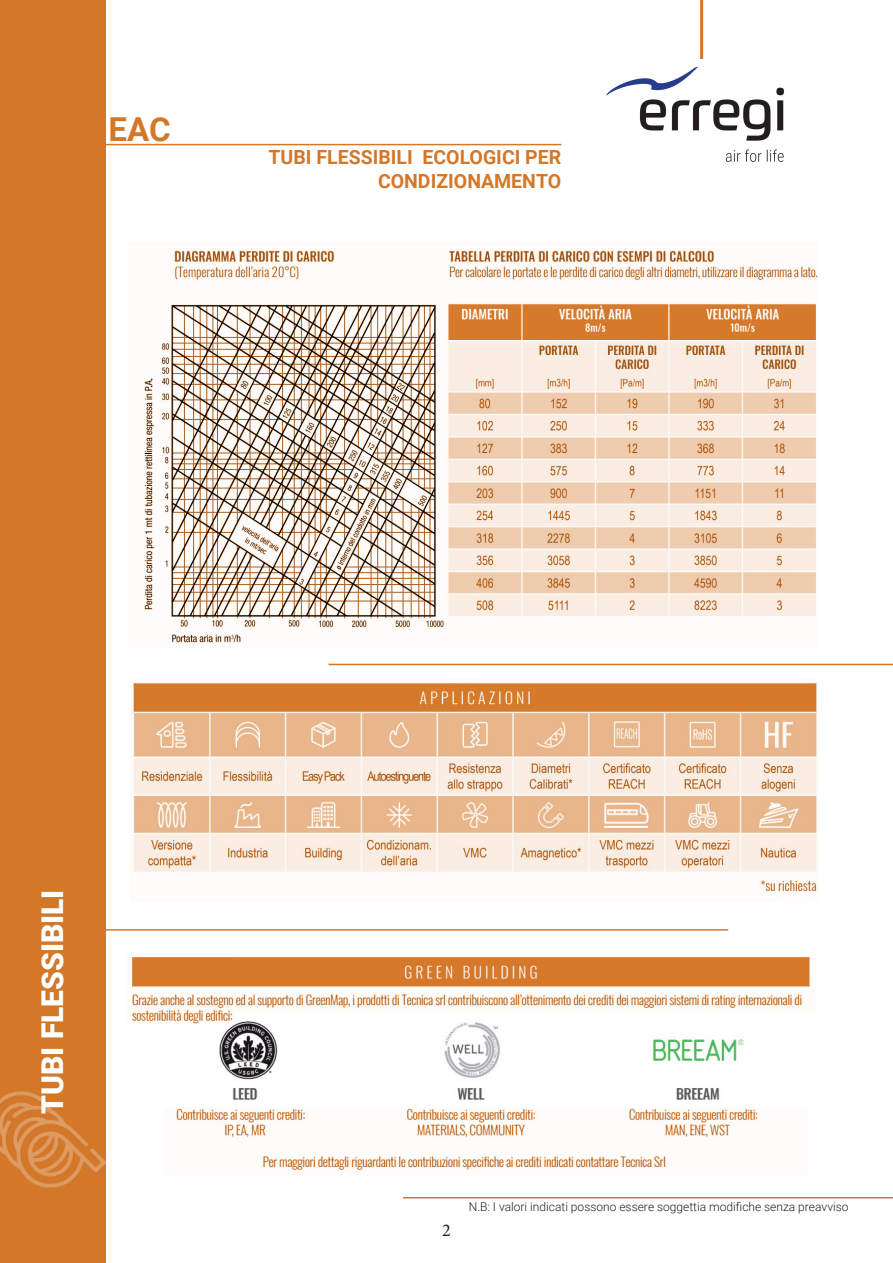
<style>
.page{position:relative;width:893px;height:1263px;background:#fff}
.page>*{position:absolute;margin:0;border:0;box-sizing:border-box;transform-origin:0 0}
.t1{font:700 33px "Roboto";color:#d37729}
.t2{font:900 30px "Roboto";color:#fff}
.t3{font:700 19.5px "Roboto";color:#d37729}
.t4{font:18px "Minion Pro";color:#231f20}
.t5{font:300 12px "Roboto";color:#231f20}
</style>
<div class="page">
<div style="left:0;top:0;width:105px;height:1263px;background:#d37729"></div>
<hr style="left:47px;top:144px;width:514px;height:1px;background:#d37729">
<hr style="left:700px;top:0;width:3px;height:60px;background:#d37729">
<img style="left:144px;top:250px;width:674px;height:393px">
<img style="left:131px;top:682px;width:687px;height:210px">
<img style="left:132px;top:957px;width:678px;height:213px">
<img style="left:606px;top:66px;width:179px;height:96px">
<img style="left:0;top:1091px;width:105px;height:97px">
<hr style="left:403px;top:1197px;width:490px;height:1px;background:#d37729">
<hr style="left:328px;top:664px;width:565px;height:1px;background:#d37729">
<hr style="left:89px;top:929px;width:639px;height:2px;background:#d37729">
<p class="t1" style="left:108px;top:106px;width:64px">EAC</p>
<p class="t3" style="left:269px;top:144px;width:294px">TUBI FLESSIBILI ECOLOGICI PER</p>
<p class="t3" style="left:378px;top:167px;width:185px">CONDIZIONAMENTO</p>
<p class="t2" style="left:32px;top:1114px;width:226px;rotate:-90deg">TUBI FLESSIBILI</p>
<p class="t4" style="left:442px;top:1218px;width:10px">2</p>
<p class="t5" style="left:469px;top:1199px;width:381px">N.B: I valori indicati possono essere soggettia modifiche senza preavviso</p>
</div>
